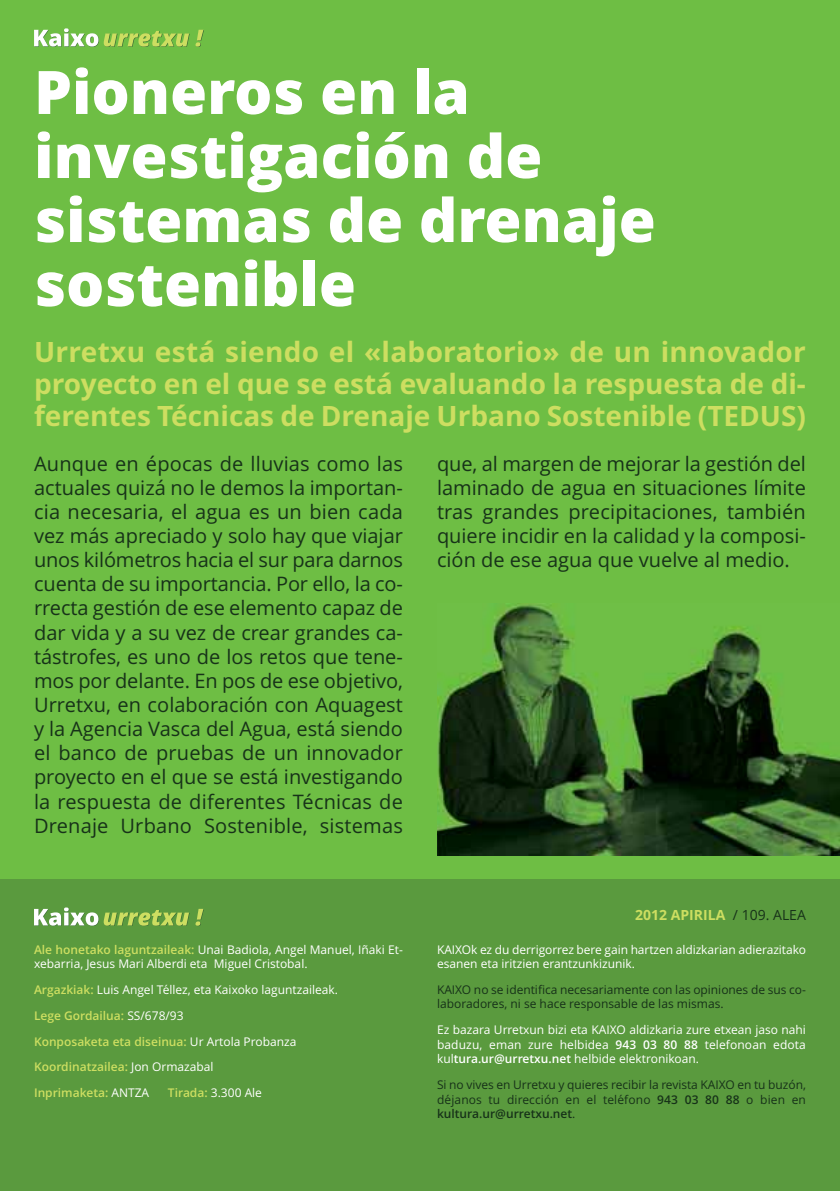
<style>
.page{position:relative;width:840px;height:1191px;background:#fff}
.page>*{position:absolute;margin:0;border:0;box-sizing:border-box;transform-origin:0 0}
.t1{font:800 60px/64px "Open Sans";color:#fff}
.t2{font:700 28px/32px "Open Sans";color:#cdde61;text-align:justify}
.t3{font:20px/24.2px "Open Sans";color:#173219;text-align:justify}
.t4{font:700 14px "Open Sans";color:#cdde61}
.t5{font:12px/14.4px "Open Sans";color:#fff}
.t6{font:12px/14.4px "Open Sans";color:#173219}
.s1{font-weight:600;color:#cdde61}
.s2{font-weight:400;color:#173219}
.s3{font-weight:600}
</style>
<div class="page">
<div style="left:0;top:0;width:839px;height:1191px;background:#6ebe44"></div>
<img style="left:437px;top:604px;width:402px;height:251px">
<svg style="left:195px;top:30px;width:9px;height:17px"></svg>
<svg style="left:34px;top:28px;width:155px;height:19px"></svg>
<div style="left:0;top:879px;width:839px;height:312px;background:#5a9a3e"></div>
<svg style="left:195px;top:909px;width:9px;height:17px"></svg>
<svg style="left:34px;top:907px;width:155px;height:19px"></svg>
<h1 class="t1" style="left:34px;top:66px;width:623px">Pioneros en la investigación de sistemas de drenaje sostenible</h1>
<h2 class="t2" style="left:34px;top:338px;width:773px">Urretxu está siendo el «laboratorio» de un innovador proyecto en el que se está evaluando la respuesta de di&shy;ferentes Técnicas de Drenaje Urbano Sostenible (TEDUS)</h2>
<p class="t3" style="left:34px;top:453px;width:370px">Aunque en épocas de lluvias como las actuales quizá no le demos la importan&shy;cia necesaria, el agua es un bien cada vez más apreciado y solo hay que viajar unos kilómetros hacia el sur para darnos cuenta de su importancia. Por ello, la co&shy;rrecta gestión de ese elemento capaz de dar vida y a su vez de crear grandes ca&shy;tástrofes, es uno de los retos que tene&shy;mos por delante. En pos de ese objetivo, Urretxu, en colaboración con Aquagest y la Agencia Vasca del Agua, está siendo el banco de pruebas de un innovador proyecto en el que se está investigando la respuesta de diferentes Técnicas de Drenaje Urbano Sostenible, sistemas</p>
<p class="t3" style="left:437px;top:453px;width:370px">que, al margen de mejorar la gestión del laminado de agua en situaciones límite tras grandes precipitaciones, también quiere incidir en la calidad y la composi&shy;ción de ese agua que vuelve al medio.</p>
<p class="t5" style="left:34px;top:943px;width:370px"><span class="s1">Ale honetako laguntzaileak:</span> Unai Badiola, Angel Manuel, Iñaki Et&shy;xebarria, Jesus Mari Alberdi eta Miguel Cristobal.</p>
<p class="t5" style="left:34px;top:978px;width:305px;line-height:25.8px"><span class="s1">Argazkiak:</span> Luis Angel Téllez, eta Kaixoko laguntzaileak.<br><span class="s1">Lege Gordailua:</span> SS/678/93<br><span class="s1">Konposaketa eta diseinua:</span> Ur Artola Probanza <span class="s1">Koordinatzailea:</span> Jon Ormazabal<br><span class="s1">Inprimaketa:</span> ANTZA</p>
<p class="t5" style="left:168px;top:1087px;width:96px"><span class="s1">Tirada:</span> 3.300 Ale</p>
<p class="t4" style="left:634px;top:909px;width:172px">2012 APIRILA <span class="s2">/ 109. ALEA</span></p>
<p class="t5" style="left:437px;top:943px;width:370px">KAIXOk ez du derrigorrez bere gain hartzen aldizkarian adierazitako esanen eta iritzien erantzunkizunik.</p>
<p class="t6" style="left:437px;top:983px;width:370px">KAIXO no se identifica necesariamente con las opiniones de sus co&shy;laboradores, ni se hace responsable de las mismas.</p>
<p class="t5" style="left:437px;top:1024px;width:370px;text-align:justify">Ez bazara Urretxun bizi eta KAIXO aldizkaria zure etxean jaso nahi baduzu, eman zure helbidea <span class="s3">943 03 80 88</span> telefonoan edota kul<span class="s3">tura.ur@urretxu.net</span> helbide elektronikoan.</p>
<p class="t6" style="left:437px;top:1078px;width:370px">Si no vives en Urretxu y quieres recibir la revista KAIXO en tu buzon,</p>
<p class="t6" style="left:437px;top:1078px;width:370px;text-indent:358px">́ déjanos tu dirección en el teléfono <span class="s3">943 03 80 88</span> o bien en <span class="s3">kultura.ur@urretxu.net</span>.</p>
</div>
